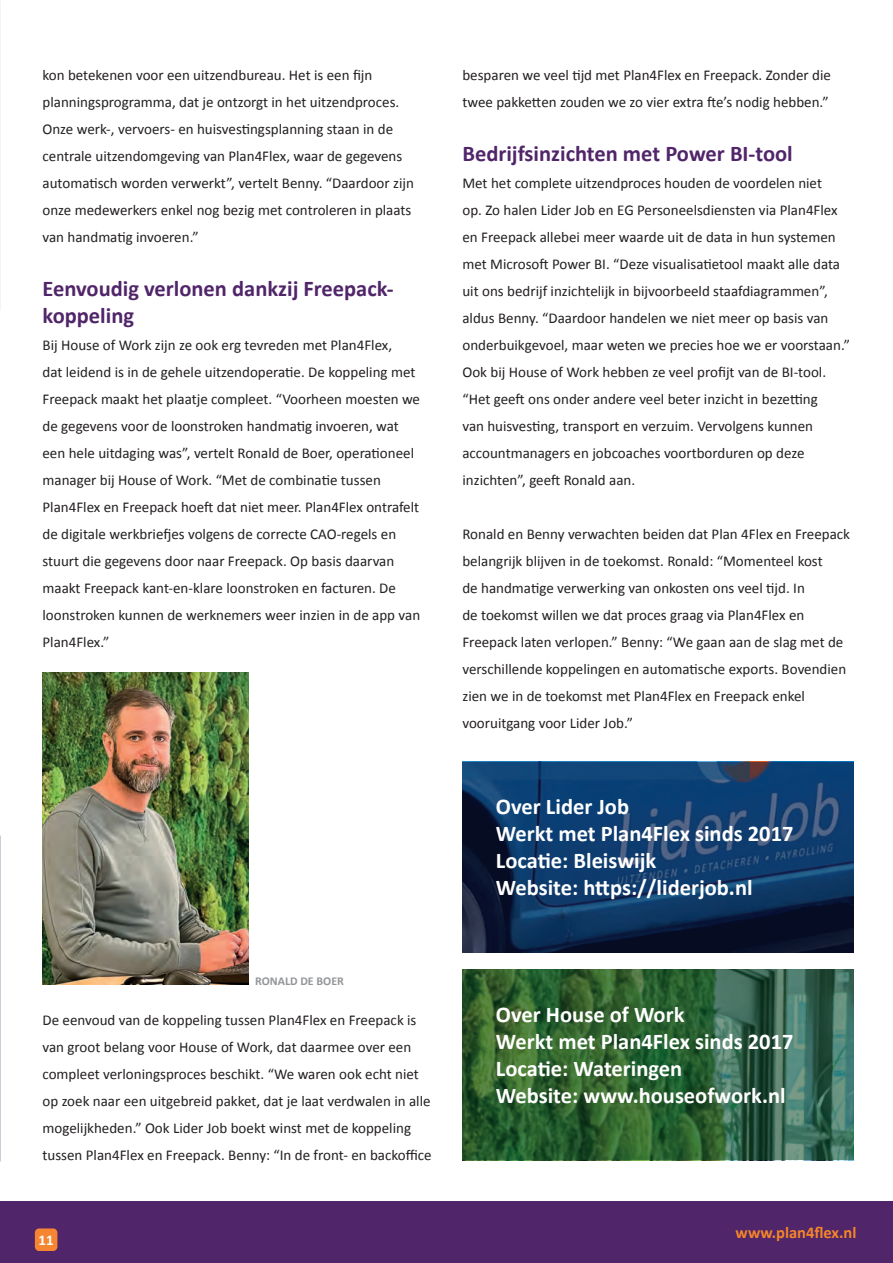
<style>
.page{position:relative;width:893px;height:1263px;background:#fff}
.page>*{position:absolute;margin:0;border:0;box-sizing:border-box;transform-origin:0 0}
.t1{font:700 22.5px/27px "Calibri";color:#fff}
.t2{font:700 22.5px/27px "Calibri";color:#502569}
.t3{font:700 16.5px "Calibri";color:#f58529}
.t4{font:15px/27px "Calibri";color:#231f20}
.t5{font:700 15px "Calibri";color:#fff}
.t6{font:700 12px "Calibri";color:#939598}
</style>
<div class="page">
<div style="left:0;top:1201px;width:893px;height:62px;background:#502569"></div>
<div style="left:35px;top:1228px;width:22px;height:23px;background:#f58531;border-radius:4px"></div>
<hr style="left:0;top:0;width:1px;height:310px;background:#0c163d">
<svg style="left:462px;top:762px;width:392px;height:191px;background:#103560"></svg>
<img style="left:43px;top:673px;width:206px;height:312px">
<svg style="left:462px;top:969px;width:392px;height:191px;background:#32633c"></svg>
<p class="t4" style="left:43px;top:61px;width:373px">kon betekenen voor een uitzendbureau. Het is een fijn planningsprogramma, dat je ontzorgt in het uitzendproces.<br>Onze werk-, vervoers- en huisvestingsplanning staan in de centrale uitzendomgeving van Plan4Flex, waar de gegevens automatisch worden verwerkt”, vertelt Benny. “Daardoor zijn onze medewerkers enkel nog bezig met controleren in plaats van handmatig invoeren.”</p>
<h1 class="t2" style="left:43px;top:275px;width:353px">Eenvoudig verlonen dankzij Freepack&shy;koppeling</h1>
<p class="t4" style="left:43px;top:331px;width:379px">Bij House of Work zijn ze ook erg tevreden met Plan4Flex,<br>dat leidend is in de gehele uitzendoperatie. De koppeling met Freepack maakt het plaatje compleet. “Voorheen moesten we de gegevens voor de loonstroken handmatig invoeren, wat een hele uitdaging was”, vertelt Ronald de Boer, operationeel manager bij House of Work. “Met de combinatie tussen Plan4Flex en Freepack hoeft dat niet meer. Plan4Flex ontrafelt de digitale werkbriefjes volgens de correcte CAO-regels en stuurt die gegevens door naar Freepack. Op basis daarvan maakt Freepack kant-en-klare loonstroken en facturen. De loonstroken kunnen de werknemers weer inzien in de app van Plan4Flex.”</p>
<p class="t6" style="left:255px;top:972px;width:90px">RONALD DE BOER</p>
<p class="t4" style="left:43px;top:1005px;width:391px">De eenvoud van de koppeling tussen Plan4Flex en Freepack is van groot belang voor House of Work, dat daarmee over een compleet verloningsproces beschikt. “We waren ook echt niet op zoek naar een uitgebreid pakket, dat je laat verdwalen in alle mogelijkheden.” Ook Lider Job boekt winst met de koppeling tussen Plan4Flex en Freepack. Benny: “In de front- en backoffice</p>
<p class="t5" style="left:39px;top:1229px;width:17px">11</p>
<p class="t4" style="left:462px;top:61px;width:370px">besparen we veel tijd met Plan4Flex en Freepack. Zonder die twee pakketten zouden we zo vier extra fte’s nodig hebben.”</p>
<h1 class="t2" style="left:462px;top:140px;width:332px">Bedrijfsinzichten met Power BI-tool</h1>
<p class="t4" style="left:462px;top:169px;width:389px">Met het complete uitzendproces houden de voordelen niet<br>op. Zo halen Lider Job en EG Personeelsdiensten via Plan4Flex en Freepack allebei meer waarde uit de data in hun systemen met Microsoft Power BI. “Deze visualisatietool maakt alle data uit ons bedrijf inzichtelijk in bijvoorbeeld staafdiagrammen”, aldus Benny. “Daardoor handelen we niet meer op basis van onderbuikgevoel, maar weten we precies hoe we er voorstaan.” Ook bij House of Work hebben ze veel profijt van de BI-tool. “Het geeft ons onder andere veel beter inzicht in bezetting<br>van huisvesting, transport en verzuim. Vervolgens kunnen accountmanagers en jobcoaches voortborduren op deze inzichten”, geeft Ronald aan.</p>
<p class="t4" style="left:462px;top:520px;width:389px">Ronald en Benny verwachten beiden dat Plan 4Flex en Freepack belangrijk blijven in de toekomst. Ronald: “Momenteel kost<br>de handmatige verwerking van onkosten ons veel tijd. In<br>de toekomst willen we dat proces graag via Plan4Flex en Freepack laten verlopen.” Benny: “We gaan aan de slag met de verschillende koppelingen en automatische exports. Bovendien zien we in de toekomst met Plan4Flex en Freepack enkel vooruitgang voor Lider Job.”</p>
<h1 class="t1" style="left:496px;top:792px;width:299px">Over Lider Job<br>Werkt met Plan4Flex sinds 2017<br>Locatie: Bleiswijk<br>Website: https://liderjob.nl</h1>
<h1 class="t1" style="left:496px;top:1000px;width:299px">Over House of Work<br>Werkt met Plan4Flex sinds 2017<br>Locatie: Wateringen<br>Website: www.houseofwork.nl</h1>
<p class="t3" style="left:736px;top:1221px;width:122px">www.plan4flex.nl</p>
</div>
